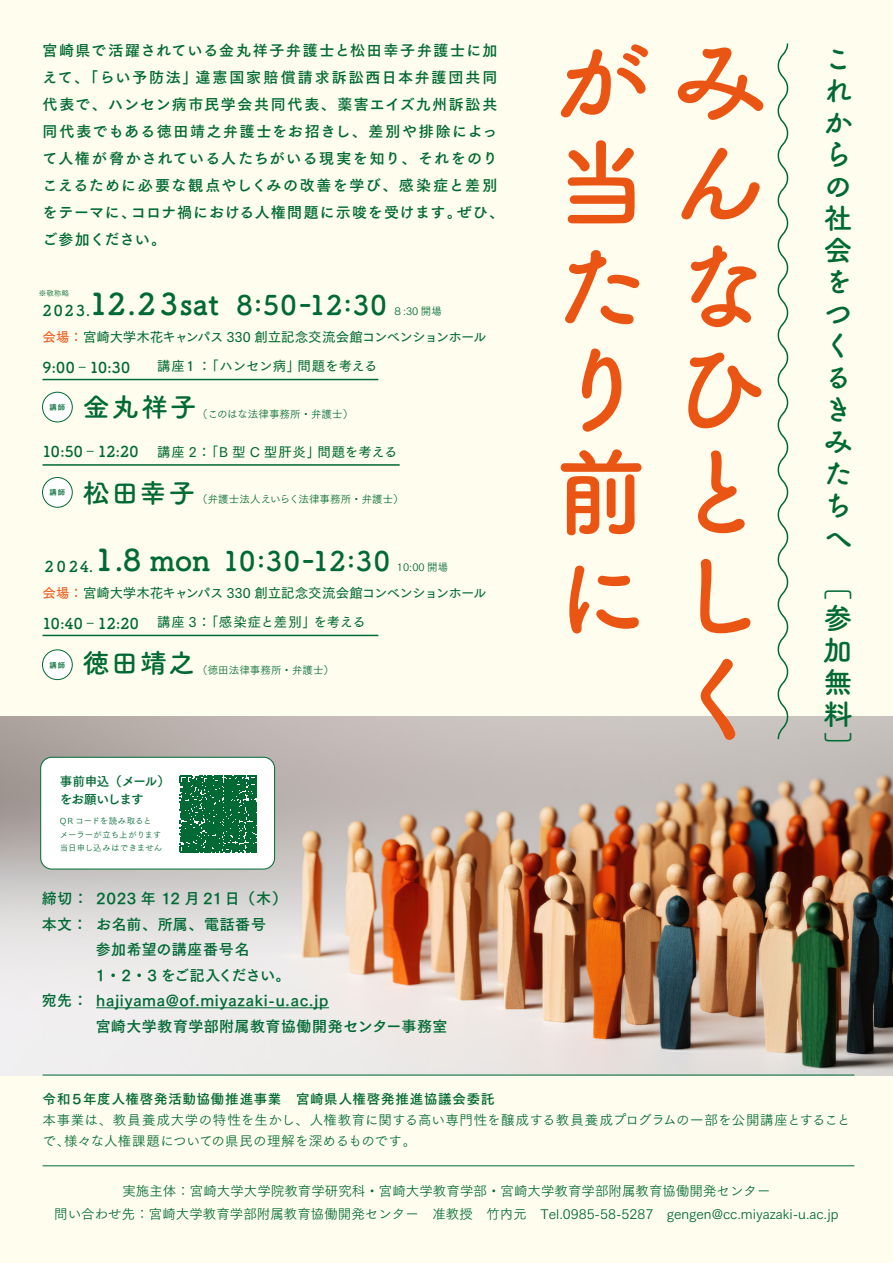
<style>
.page{position:relative;width:893px;height:1263px;background:#fffeee}
.page>*{position:absolute;margin:0;border:0;box-sizing:border-box;transform-origin:0 0}
.t1{font:700 97.05px/102.9px "Tsuku B Rd Gothic";color:#ea5514}
.t2{font:700 29.1px/32px "Tsuku B Rd Gothic";color:#006934}
.t3{font:700 27px "Tsuku B Rd Gothic";letter-spacing:.055em;color:#006934}
.t4{font:15px/27px "Tsuku Go CID B";letter-spacing:.09em;color:#006934}
.t5{font:15px "Tsuku Go CID B";letter-spacing:.045em;color:#006934}
.t6{font:15px "Tsuku Go CID B";letter-spacing:.105em;color:#006934}
.t7{font:15px "Tsuku Go CID B";letter-spacing:.035em;color:#006934}
.t8{font:15px "Tsuku Go CID B";letter-spacing:.03em;color:#006934}
.t9{font:700 15px "Tsuku B Rd Gothic";letter-spacing:.015em;color:#006934}
.t10{font:15px "Tsuku Go CID B";letter-spacing:.04em;color:#006934}
.t11{font:15px "Tsuku Go CID B";letter-spacing:-.06em;color:#006934}
.t12{font:13.5px/22.5px "Tsuku Go CID R";color:#006934;text-align:center}
.t13{font:13.5px/29.7px "Tsuku Go CID D";letter-spacing:-.015em;color:#006934;text-align:center}
.t14{font:13.5px "Tsuku Go CID B";letter-spacing:.055em;color:#006934}
.t15{font:13.5px "Tsuku Go CID D";letter-spacing:.03em;color:#006934}
.t16{font:12.6px/17.9px "Tsuku Go CID B";letter-spacing:-.07em;color:#006934}
.t17{font:10.5px "Tsuku Go CID R";color:#006934}
.t18{font:8.4px/13.5px "Tsuku Go CID R";letter-spacing:-.01em;color:#006934}
.t19{font:7.5px "Tsuku Go CID R";color:#006934}
.t20{font:7.35px "Tsuku Go CID B";color:#006934}
.s1{font-size:15px}
.s2{font-size:30px}
.s3{color:#ea5514}
.s4{font-family:"Tsuku B Rd Gothic";font-weight:700;font-size:15px}
</style>
<div class="page">
<img style="left:0;top:716px;width:893px;height:359px">
<hr style="left:43px;top:1165px;width:811px;height:1px;background:#006934">
<hr style="left:43px;top:1075px;width:811px;height:1px;background:#006934">
<svg style="left:777px;top:43px;width:12px;height:698px"></svg>
<hr style="left:43px;top:379px;width:335px;height:1px;background:#006934">
<hr style="left:43px;top:464px;width:357px;height:2px;background:#006934">
<hr style="left:43px;top:635px;width:335px;height:1px;background:#006934">
<div style="left:43px;top:477px;width:29px;height:30px;background:#fff;border-radius:50%"></div>
<div style="left:42px;top:477px;width:31px;height:31px;border:1px solid #006934;border-radius:50%"></div>
<div style="left:43px;top:392px;width:29px;height:30px;background:#fff;border-radius:50%"></div>
<div style="left:42px;top:392px;width:31px;height:30px;border:1px solid #006934;border-radius:50%"></div>
<div style="left:43px;top:650px;width:29px;height:30px;background:#fff;border-radius:50%"></div>
<div style="left:42px;top:649px;width:31px;height:31px;border:1px solid #006934;border-radius:50%"></div>
<hr style="left:96px;top:1007px;width:233px;height:1px;background:#006934">
<div style="left:41px;top:757px;width:234px;height:112px;background:#fff;border-radius:11px"></div>
<div style="left:40px;top:757px;width:235px;height:112px;border:1px solid #006934;border-radius:11px"></div>
<svg style="left:180px;top:776px;width:76px;height:76px"></svg>
<p class="t6" style="left:43px;top:40px;width:456px">宮崎県で活躍されている金丸祥子弁護士と松田幸子弁護士に加</p>
<h1 class="t1" style="left:552px;top:23px;width:212px">がみ当んたなり<br>前とにし</h1>
<p class="t4" style="left:43px;top:63px;width:463px">えて、「らい予防法」違憲国家賠償請求訴訟西日本弁護団共同代表で、ハンセン病市民学会共同代表、薬害エイズ九州訴訟共同代表でもある徳田靖之弁護士をお招きし、差別や排除によって人権が脅かされている人たちがいる現実を知り、それをのりこえるために必要な観点やしくみの改善を学び、感染症と差別をテーマに、コロナ禍における人権問題に示唆を受けます。ぜひ、ご参加ください。</p>
<p class="t19" style="left:39px;top:289px;width:32px">※敬称略</p>
<h3 class="t3" style="left:40px;top:284px;width:349px"><span class="s1">２０２３.</span><span class="s2">１２.２３sat</span> 8:50-12:30</h3>
<p class="t13" style="left:43px;top:322px;width:445px"><span class="s3">会場：</span>宮崎大学木花キャンパス 330 創立記念交流会館コンベンションホール講座１：「ハンセン病」問題を考える</p>
<h3 class="t3" style="left:83px;top:386px;width:116px">金丸祥子</h3>
<p class="t17" style="left:392px;top:305px;width:51px">８:30 開場</p>
<h1 class="t1" style="left:671px;top:332px;width:92px">ひ</h1>
<p class="t9" style="left:43px;top:356px;width:89px">9:00‐10:30</p>
<p class="t20" style="left:50px;top:402px;width:17px">講師</p>
<p class="t17" style="left:197px;top:407px;width:157px">（このはな法律事務所・弁護士）</p>
<p class="t15" style="left:43px;top:443px;width:356px"><span class="s4">10:50‐12:20</span> 講座 2：「B 型 C 型肝炎」問題を考える</p>
<h3 class="t3" style="left:83px;top:472px;width:114px">松田幸子</h3>
<p class="t20" style="left:50px;top:488px;width:17px">講師</p>
<p class="t17" style="left:197px;top:493px;width:208px">（弁護士法人えいらく法律事務所・弁護士）</p>
<h3 class="t3" style="left:42px;top:540px;width:350px"><span class="s1">２０２4.</span><span class="s2">１.8 mon</span> 10:30-12:30</h3>
<p class="t13" style="left:43px;top:578px;width:445px"><span class="s3">会場：</span>宮崎大学木花キャンパス 330 創立記念交流会館コンベンションホール講座 3：「感染症と差別」を考える</p>
<h3 class="t3" style="left:83px;top:642px;width:114px">徳田靖之</h3>
<p class="t17" style="left:397px;top:561px;width:53px">10:00 開場</p>
<p class="t9" style="left:43px;top:612px;width:98px">10:40‐12:20</p>
<h1 class="t1" style="left:671px;top:640px;width:66px">く</h1>
<p class="t20" style="left:50px;top:660px;width:17px">講師</p>
<p class="t17" style="left:197px;top:663px;width:138px">（徳田法律事務所・弁護士）</p>
<p class="t16" style="left:60px;top:772px;width:111px">事前申込（メール）をお願いします</p>
<p class="t18" style="left:60px;top:814px;width:104px">QR コードを読み取ると<br>メーラーが立ち上がります当日申し込みはできません</p>
<p class="t7" style="left:42px;top:889px;width:247px">締切： 2023 年 12 月 21 日（木）</p>
<p class="t10" style="left:42px;top:914px;width:226px">本文： お名前、所属、電話番号</p>
<p class="t7" style="left:96px;top:940px;width:155px">参加希望の講座番号名</p>
<p class="t11" style="left:96px;top:965px;width:196px">1・2・3 をご記入ください。</p>
<p class="t5" style="left:42px;top:991px;width:288px">宛先： hajiyama@of.miyazaki-u.ac.jp</p>
<p class="t8" style="left:96px;top:1016px;width:353px">宮崎大学教育学部附属教育協働開発センター事務室</p>
<h2 class="t2" style="left:823px;top:40px;width:30px">これからの社会をつくるきみたちへ</h2>
<h2 class="t2" style="left:823px;top:568px;width:30px;text-align:justify">［参加無料］</h2>
<p class="t14" style="left:43px;top:1089px;width:454px">令和５年度人権啓発活動協働推進事業　宮崎県人権啓発推進協議会委託</p>
<p class="t12" style="left:43px;top:1109px;width:809px;line-height:21px;text-align:left">本事業は、教員養成大学の特性を生かし、人権教育に関する高い専門性を醸成する教員養成プログラムの一部を公開講座とすることで、様々な人権課題についての県民の理解を深めるものです。</p>
<p class="t12" style="left:54px;top:1180px;width:786px">実施主体：宮崎大学大学院教育学研究科・宮崎大学教育学部・宮崎大学教育学部附属教育協働開発センター<br>問い合わせ先：宮崎大学教育学部附属教育協働開発センター　准教授　竹内元　Tel.0985-58-5287　gengen@cc.miyazaki-u.ac.jp</p>
</div>
